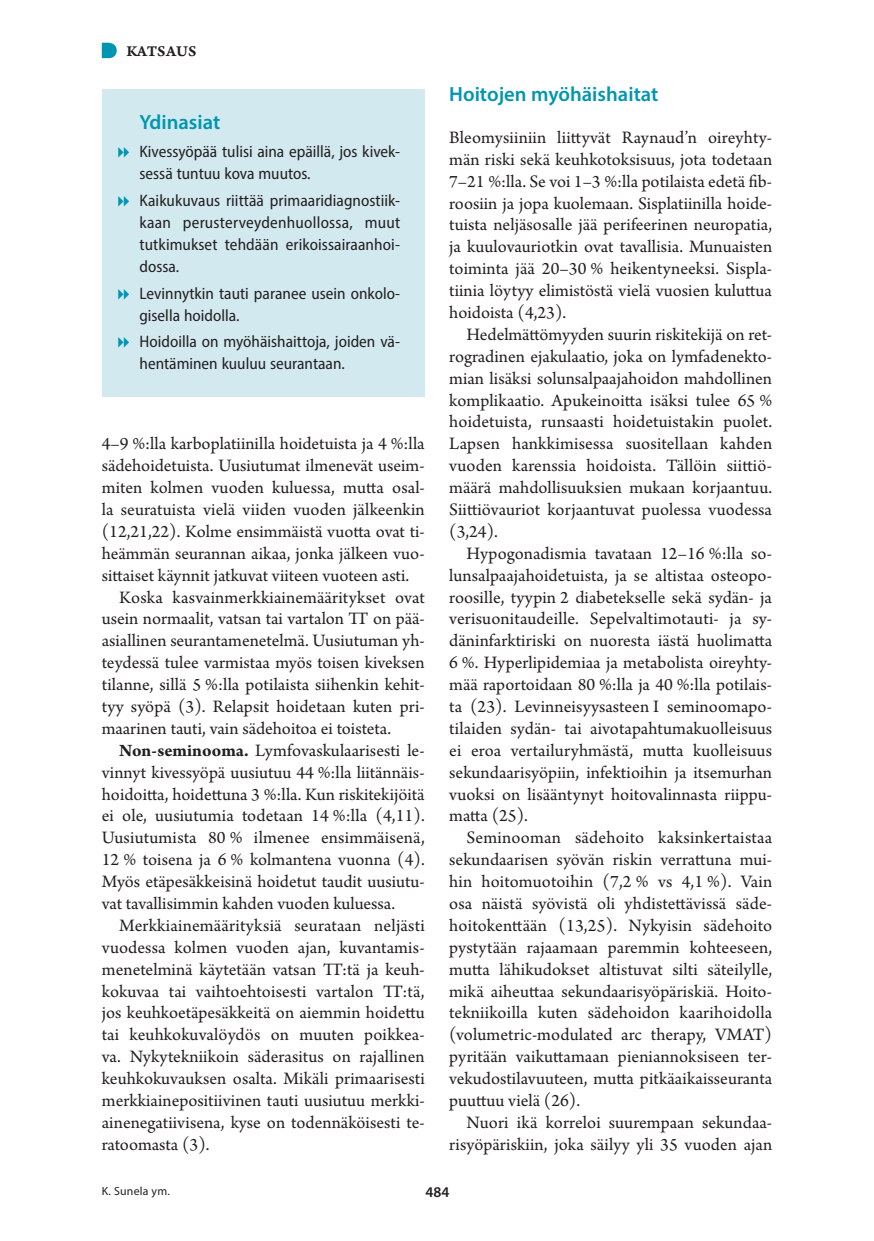
<style>
.page{position:relative;width:874px;height:1241px;background:#fff}
.page>*{position:absolute;margin:0;border:0;box-sizing:border-box;transform-origin:0 0}
.v1{font:600 20.65px "Myriad Pro";color:#0096b1}
.ydinasiat_otsikko_tu{font:600 20.65px "Myriad Pro";color:#0096b1}
.l_ei_sis{font:18.38px/21.9px "Arno Pro";color:#231f20;text-align:justify}
.t1{font:semi-condensed 16.62px/21.9px "Myriad Pro";color:#231f20}
.vinj{font:15.75px "Arno Pro Smbd Caption";letter-spacing:.005em;color:#231f20}
.t2{font:600 14.88px "Myriad Pro";color:#231f20}
.Ala{font:11.9px "Myriad Pro";letter-spacing:.02em;color:#231f20}
.s1{font-weight:700}
</style>
<div class="page">
<div style="left:102px;top:90px;width:322px;height:307px;background:#d3e9f0"></div>
<svg style="left:102px;top:43px;width:15px;height:15px"></svg>
<p class="vinj" style="left:126px;top:41px;width:71px">KATSAUS</p>
<p class="ydinasiat_otsikko_tu" style="left:139px;top:109px;width:82px">Ydinasiat</p>
<p class="t1" style="left:139px;top:141px;width:262px">Kivessyöpää tulisi aina epäillä, jos kivek&shy;sessä tuntuu kova muutos.</p>
<p class="t1" style="left:139px;top:189px;width:262px;text-align:justify">Kaikukuvaus riittää primaaridiagnostiik&shy;kaan perusterveydenhuollossa, muut tutkimukset tehdään erikoissairaanhoi&shy;dossa.</p>
<p class="t1" style="left:139px;top:282px;width:262px">Levinnytkin tauti paranee usein onkolo&shy;gisella hoidolla.</p>
<p class="t1" style="left:139px;top:330px;width:262px">Hoidoilla on myöhäishaittoja, joiden vä&shy;hentäminen kuuluu seurantaan.</p>
<p class="l_ei_sis" style="left:102px;top:434px;width:324px">4–9 %:lla karboplatiinilla hoidetuista ja 4 %:lla sädehoidetuista. Uusiutumat ilmenevät useim&shy;miten kolmen vuoden kuluessa, mutta osal&shy;la seuratuista vielä viiden vuoden jälkeenkin (12,21,22). Kolme ensimmäistä vuotta ovat ti&shy;heämmän seurannan aikaa, jonka jälkeen vuo&shy;sittaiset käynnit jatkuvat viiteen vuoteen asti.</p>
<p class="l_ei_sis" style="left:102px;top:587px;width:324px;text-indent:17px">Koska kasvainmerkkiainemääritykset ovat usein normaalit, vatsan tai vartalon TT on pää&shy;asiallinen seurantamenetelmä. Uusiutuman yh&shy;teydessä tulee varmistaa myös toisen kiveksen tilanne, sillä 5 %:lla potilaista siihenkin kehit&shy;tyy syöpä (3). Relapsit hoidetaan kuten pri&shy;maarinen tauti, vain sädehoitoa ei toisteta.</p>
<p class="l_ei_sis" style="left:102px;top:740px;width:324px;text-indent:17px"><span class="s1">Non-seminooma.</span> Lymfovaskulaarisesti le&shy;vinnyt kivessyöpä uusiutuu 44 %:lla liitännäis&shy;hoidoitta, hoidettuna 3 %:lla. Kun riskitekijöitä ei ole, uusiutumia todetaan 14 %:lla (4,11).<br>Uusiutumista 80 % ilmenee ensimmäisenä, 12 % toisena ja 6 % kolmantena vuonna (4).<br>Myös etäpesäkkeisinä hoidetut taudit uusiutu&shy;vat tavallisimmin kahden vuoden kuluessa.</p>
<p class="l_ei_sis" style="left:102px;top:915px;width:324px;text-indent:17px">Merkkiainemäärityksiä seurataan neljästi vuodessa kolmen vuoden ajan, kuvantamis&shy;menetelminä käytetään vatsan TT:tä ja keuh&shy;kokuvaa tai vaihtoehtoisesti vartalon TT:tä, jos keuhkoetäpesäkkeitä on aiemmin hoidettu tai keuhkokuvalöydös on muuten poikkea&shy;va. Nykytekniikoin säderasitus on rajallinen keuhkokuvauksen osalta. Mikäli primaarisesti merkkiainepositiivinen tauti uusiutuu merkki&shy;ainenegatiivisena, kyse on todennäköisesti te&shy;ratoomasta (3).</p>
<p class="v1" style="left:449px;top:81px;width:210px">Hoitojen myöhäishaitat</p>
<p class="l_ei_sis" style="left:449px;top:127px;width:324px">Bleomysiiniin liittyvät Raynaud’n oireyhty&shy;män riski sekä keuhkotoksisuus, jota todetaan 7–21 %:lla. Se voi 1–3 %:lla potilaista edetä fib&shy;roosiin ja jopa kuolemaan. Sisplatiinilla hoide&shy;tuista neljäsosalle jää perifeerinen neuropatia, ja kuulovauriotkin ovat tavallisia. Munuaisten toiminta jää 20–30 % heikentyneeksi. Sispla&shy;tiinia löytyy elimistöstä vielä vuosien kuluttua hoidoista (4,23).</p>
<p class="l_ei_sis" style="left:449px;top:324px;width:324px;text-indent:17px">Hedelmättömyyden suurin riskitekijä on ret&shy;rogradinen ejakulaatio, joka on lymfadenekto&shy;mian lisäksi solunsalpaajahoidon mahdollinen komplikaatio. Apukeinoitta isäksi tulee 65 % hoidetuista, runsaasti hoidetuistakin puolet.<br>Lapsen hankkimisessa suositellaan kahden vuoden karenssia hoidoista. Tällöin siittiö&shy;määrä mahdollisuuksien mukaan korjaantuu.<br>Siittiövauriot korjaantuvat puolessa vuodessa (3,24).</p>
<p class="l_ei_sis" style="left:449px;top:543px;width:324px;text-indent:17px">Hypogonadismia tavataan 12–16 %:lla so&shy;lunsalpaajahoidetuista, ja se altistaa osteopo&shy;roosille, tyypin 2 diabetekselle sekä sydän- ja verisuonitaudeille. Sepelvaltimotauti- ja sy&shy;däninfarktiriski on nuoresta iästä huolimatta 6 %. Hyperlipidemiaa ja metabolista oireyhty&shy;mää raportoidaan 80 %:lla ja 40 %:lla potilais&shy;ta (23). Levinneisyysasteen I seminoomapo&shy;tilaiden sydän- tai aivotapahtumakuolleisuus ei eroa vertailuryhmästä, mutta kuolleisuus sekundaarisyöpiin, infektioihin ja itsemurhan vuoksi on lisääntynyt hoitovalinnasta riippu&shy;matta (25).</p>
<p class="l_ei_sis" style="left:449px;top:827px;width:324px;text-indent:17px">Seminooman sädehoito kaksinkertaistaa sekundaarisen syövän riskin verrattuna mui&shy;hin hoitomuotoihin (7,2 % vs 4,1 %). Vain osa näistä syövistä oli yhdistettävissä säde&shy;hoitokenttään (13,25). Nykyisin sädehoito pystytään rajaamaan paremmin kohteeseen, mutta lähikudokset altistuvat silti säteilylle, mikä aiheuttaa sekundaarisyöpäriskiä. Hoito&shy;tekniikoilla kuten sädehoidon kaarihoidolla (volumetric-modulated arc therapy, VMAT) pyritään vaikuttamaan pieniannoksiseen ter&shy;vekudostilavuuteen, mutta pitkäaikaisseuranta puuttuu vielä (26).</p>
<p class="l_ei_sis" style="left:449px;top:1112px;width:324px;text-align:right">Nuori ikä korreloi suurempaan sekundaa&shy;risyöpäriskiin, joka säilyy yli 35 vuoden ajan</p>
<p class="Ala" style="left:102px;top:1183px;width:70px">K. Sunela ym.</p>
<p class="t2" style="left:425px;top:1182px;width:25px">484</p>
</div>
